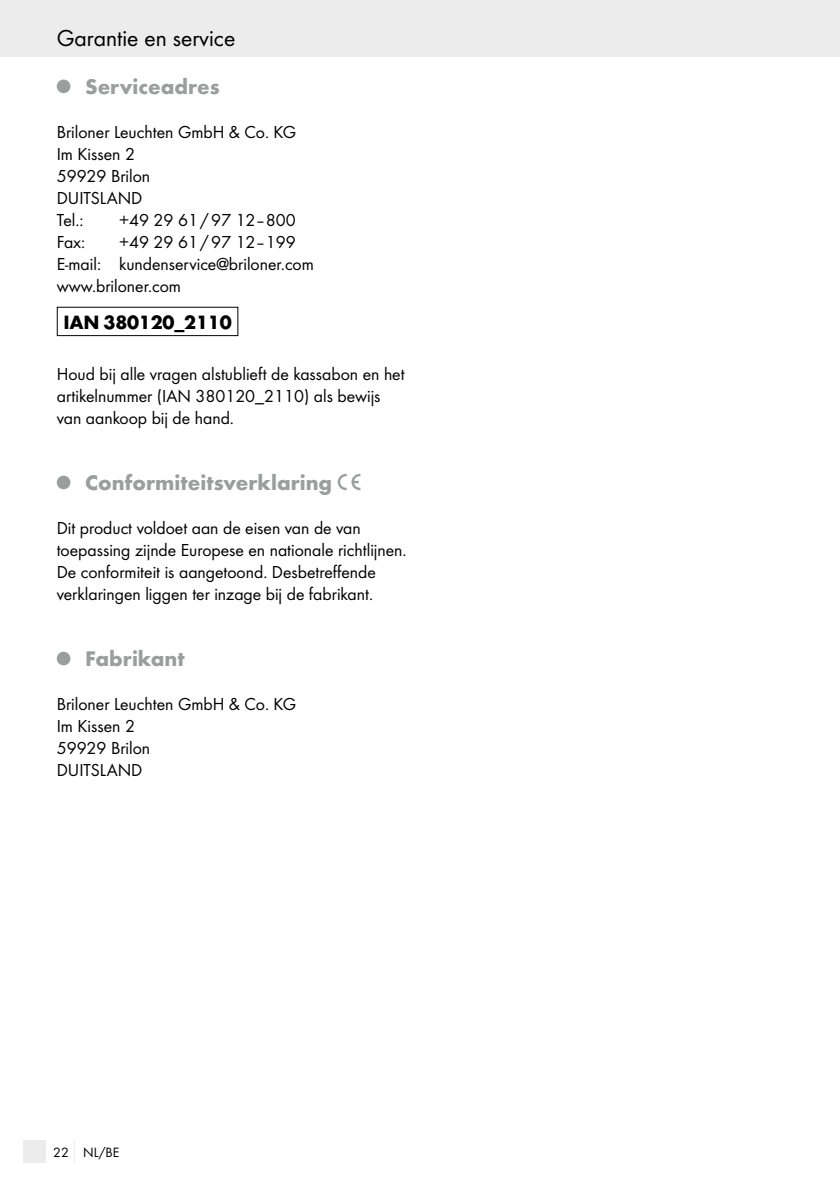
<style>
.page{position:relative;width:840px;height:1191px;background:#fff}
.page>*{position:absolute;margin:0;border:0;box-sizing:border-box;transform-origin:0 0}
.t1{font:24px "Futura Boo";color:#000}
.t2{font:700 22px "Futura";color:#9c9d9d}
.t3{font:700 20px "Futura";letter-spacing:-.01em;color:#000}
.t4{font:18px/22px "Futura Boo";color:#000}
.t5{font:14px "Futura Boo";color:#000}
</style>
<div class="page">
<div style="left:23px;top:1140px;width:22px;height:22px;background:#ececec"></div>
<svg style="left:74px;top:1140px;width:1px;height:22px"></svg>
<div style="left:0;top:0;width:839px;height:57px;background:#ececec"></div>
<div style="left:57px;top:79px;width:13px;height:14px;background:#9c9d9d;border-radius:50%"></div>
<div style="left:57px;top:307px;width:181px;height:29px;border:1px solid #000"></div>
<div style="left:57px;top:475px;width:13px;height:14px;background:#9c9d9d;border-radius:50%"></div>
<svg style="left:337px;top:474px;width:23px;height:16px"></svg>
<div style="left:57px;top:651px;width:13px;height:14px;background:#9c9d9d;border-radius:50%"></div>
<h1 class="t1" style="left:57px;top:24px;width:180px">Garantie en service</h1>
<p class="t2" style="left:85px;top:73px;width:136px">Serviceadres</p>
<p class="t4" style="left:57px;top:121px;width:241px">Briloner Leuchten GmbH &amp; Co. KG<br>Im Kissen 2<br>59929 Brilon<br>DUITSLAND<br>Tel.:</p>
<p class="t4" style="left:119px;top:209px;width:178px">+49 29 61/97 12–800</p>
<p class="t4" style="left:57px;top:231px;width:258px;text-indent:62px">+49 29 61/97 12–199<br>E-mail: kundenservice@briloner.com www.briloner.com</p>
<p class="t3" style="left:63px;top:310px;width:170px">IAN 380120_2110</p>
<p class="t4" style="left:57px;top:363px;width:349px">Houd bij alle vragen alstublieft de kassabon en het artikelnummer (IAN 380120_2110) als bewijs van aankoop bij de hand.</p>
<p class="t4" style="left:57px;top:231px;width:30px">Fax:</p>
<p class="t2" style="left:85px;top:469px;width:248px">Conformiteitsverklaring</p>
<p class="t4" style="left:57px;top:517px;width:351px">Dit product voldoet aan de eisen van de van toepassing zijnde Europese en nationale richtlijnen.<br>De conformiteit is aangetoond. Desbetreffende verklaringen liggen ter inzage bij de fabrikant.</p>
<p class="t2" style="left:85px;top:645px;width:101px">Fabrikant</p>
<p class="t4" style="left:57px;top:693px;width:241px">Briloner Leuchten GmbH &amp; Co. KG<br>Im Kissen 2<br>59929 Brilon<br>DUITSLAND</p>
<p class="t5" style="left:53px;top:1143px;width:67px">22 NL/BE</p>
</div>
